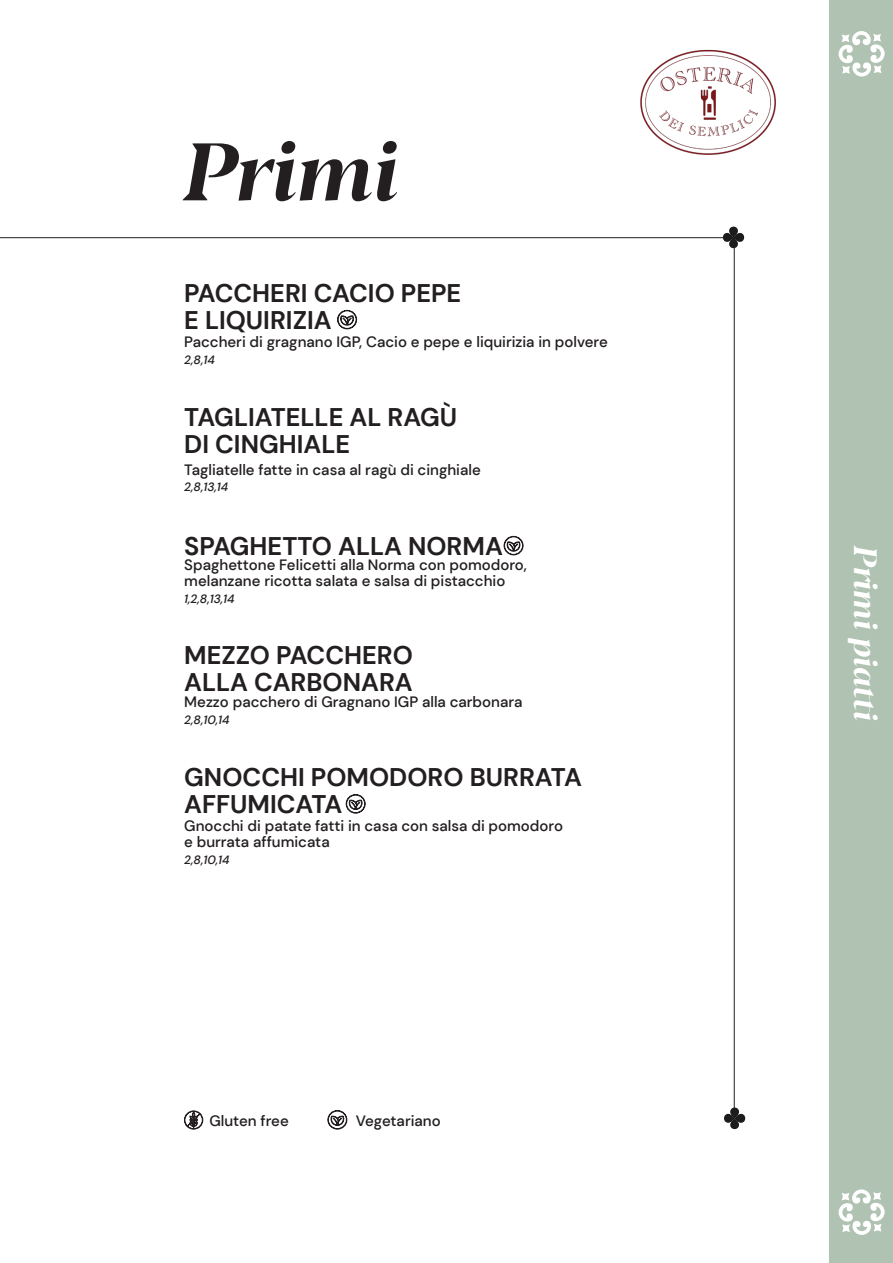
<style>
.page{position:relative;width:893px;height:1263px;background:#fff}
.page>*{position:absolute;margin:0;border:0;box-sizing:border-box;transform-origin:0 0}
.t1{font:italic 700 81px "Blacker Pro Display";color:#231f20}
.t2{font:italic 700 31.5px "Blacker Pro Display";color:#fff}
.t3{font:700 25.5px/27px "DM Sans";color:#231f20}
.t4{font:500 15px/16.5px "DM Sans";color:#231f20}
.t5{font:italic 500 12px "DM Sans";color:#231f20}
</style>
<div class="page">
<img style="left:640px;top:49px;width:136px;height:106px">
<div style="left:829px;top:0;width:64px;height:1263px;background:#b0c2b2"></div>
<svg style="left:839px;top:31px;width:46px;height:46px"></svg>
<svg style="left:839px;top:1189px;width:46px;height:46px"></svg>
<svg style="left:337px;top:310px;width:20px;height:19px"></svg>
<hr style="left:734px;top:238px;width:1px;height:880px;background:#231f20">
<hr style="left:0;top:237px;width:734px;height:1px;background:#231f20">
<svg style="left:184px;top:1110px;width:19px;height:19px"></svg>
<svg style="left:328px;top:1110px;width:19px;height:19px"></svg>
<div style="left:729px;top:237px;width:9px;height:11px;background:#1c1c1c;border-radius:4px"></div>
<div style="left:733px;top:233px;width:11px;height:9px;background:#1c1c1c;border-radius:4px"></div>
<div style="left:729px;top:227px;width:9px;height:10px;background:#1c1c1c;border-radius:4px"></div>
<div style="left:723px;top:233px;width:10px;height:9px;background:#1c1c1c;border-radius:4px"></div>
<div style="left:730px;top:1118px;width:9px;height:11px;background:#1c1c1c;border-radius:4px"></div>
<div style="left:735px;top:1113px;width:10px;height:10px;background:#1c1c1c;border-radius:4px"></div>
<div style="left:730px;top:1107px;width:9px;height:11px;background:#1c1c1c;border-radius:4px"></div>
<svg style="left:724px;top:1113px;width:11px;height:10px"></svg>
<svg style="left:346px;top:794px;width:19px;height:19px"></svg>
<svg style="left:504px;top:536px;width:19px;height:19px"></svg>
<p class="t1" style="left:184px;top:115px;width:216px">Primi</p>
<p class="t3" style="left:184px;top:280px;width:279px">PACCHERI CACIO PEPE</p>
<p class="t3" style="left:184px;top:307px;width:149px">E LIQUIRIZIA</p>
<p class="t4" style="left:184px;top:333px;width:425px">Paccheri di gragnano IGP, Cacio e pepe e liquirizia in polvere</p>
<p class="t5" style="left:184px;top:352px;width:32px">2,8,14</p>
<p class="t3" style="left:184px;top:403px;width:275px">TAGLIATELLE AL RAGÙ</p>
<p class="t3" style="left:184px;top:430px;width:167px">DI CINGHIALE</p>
<p class="t4" style="left:184px;top:461px;width:298px">Tagliatelle fatte in casa al ragù di cinghiale</p>
<p class="t5" style="left:184px;top:480px;width:46px">2,8,13,14</p>
<p class="t3" style="left:184px;top:533px;width:320px">SPAGHETTO ALLA NORMA</p>
<p class="t4" style="left:184px;top:556px;width:344px">Spaghettone Felicetti alla Norma con pomodoro, melanzane ricotta salata e salsa di pistacchio</p>
<p class="t5" style="left:184px;top:591px;width:52px">1,2,8,13,14</p>
<p class="t3" style="left:184px;top:642px;width:230px">MEZZO PACCHERO</p>
<p class="t3" style="left:184px;top:669px;width:230px">ALLA CARBONARA</p>
<p class="t4" style="left:184px;top:693px;width:340px">Mezzo pacchero di Gragnano IGP alla carbonara</p>
<p class="t5" style="left:184px;top:712px;width:47px">2,8,10,14</p>
<p class="t3" style="left:184px;top:764px;width:399px">GNOCCHI POMODORO BURRATA<br>AFFUMICATA</p>
<p class="t4" style="left:184px;top:817px;width:380px">Gnocchi di patate fatti in casa con salsa di pomodoro</p>
<p class="t4" style="left:184px;top:834px;width:147px">e burrata affumicata</p>
<p class="t5" style="left:184px;top:852px;width:47px">2,8,10,14</p>
<p class="t4" style="left:209px;top:1112px;width:81px">Gluten free</p>
<p class="t4" style="left:356px;top:1112px;width:86px">Vegetariano</p>
<p class="t2" style="left:887px;top:546px;width:176px;rotate:90deg">Primi piatti</p>
</div>
